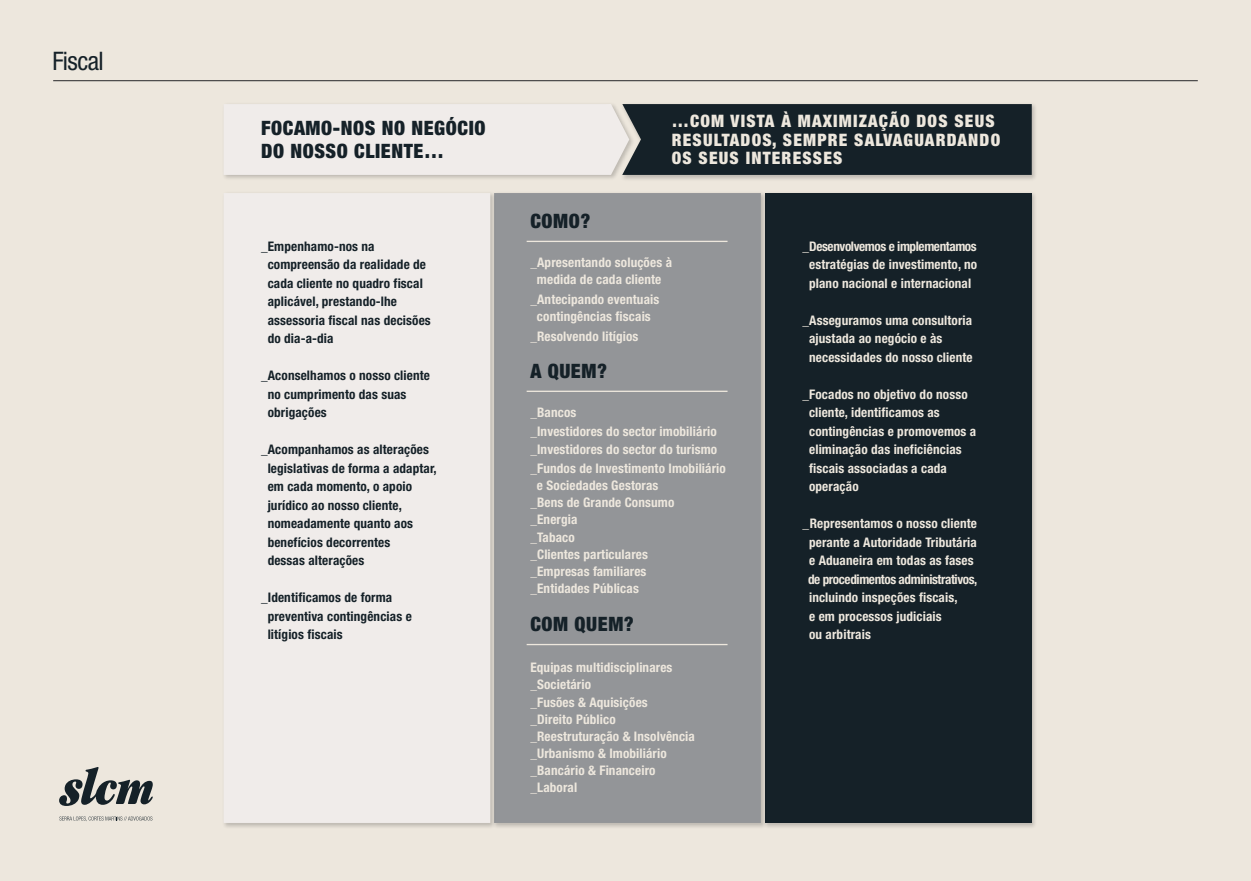
<style>
.page{position:relative;width:1251px;height:881px;background:#fff}
.page>*{position:absolute;margin:0;border:0;box-sizing:border-box;transform-origin:0 0}
.t1{font:condensed 25.5px "Helvetica Neue";letter-spacing:-.02em;color:#152128}
.t2{font:900 condensed 19.8px/22.5px "Helvetica Neue";letter-spacing:.03em;color:#152128}
.t3{font:900 condensed 17.1px/18.5px "Helvetica Neue";letter-spacing:.07em;color:#ede7dd}
.t4{font:700 condensed 13.2px/18.5px "Helvetica Neue";letter-spacing:.01em;color:#ede7dd}
.t5{font:700 condensed 13.2px/18.5px "Helvetica Neue";letter-spacing:.01em;color:#152128}
</style>
<div class="page">
<div style="left:0;top:0;width:1250px;height:880px;background:#ede7dd"></div>
<img style="left:636px;top:104px;width:400px;height:76px">
<img style="left:768px;top:193px;width:267px;height:634px">
<div style="left:764px;top:193px;width:267px;height:629px;background:#152128"></div>
<img style="left:497px;top:193px;width:271px;height:634px">
<div style="left:497px;top:193px;width:263px;height:629px;background:#939598"></div>
<hr style="left:526px;top:241px;width:201px;height:1px;background:#ede7dd">
<hr style="left:526px;top:390px;width:201px;height:2px;background:#ede7dd">
<hr style="left:526px;top:643px;width:201px;height:2px;background:#ede7dd">
<svg style="left:223px;top:104px;width:808px;height:71px"></svg>
<img style="left:224px;top:193px;width:273px;height:634px">
<div style="left:224px;top:193px;width:266px;height:629px;background:#f0ecea"></div>
<svg style="left:59px;top:816px;width:93px;height:4px"></svg>
<svg style="left:59px;top:767px;width:94px;height:38px"></svg>
<hr style="left:53px;top:80px;width:1144px;height:1px;background:#3d3c3e">
<h1 class="t1" style="left:52px;top:46px;width:53px">Fiscal</h1>
<h2 class="t2" style="left:261px;top:116px;width:226px">FOCAMO-NOS NO NEGÓCIO<br>DO NOSSO CLIENTE…</h2>
<p class="t5" style="left:267px;top:237px;width:165px;text-indent:-7px">_Empenhamo-nos na compreensão da realidade de cada cliente no quadro fiscal aplicável, prestando-lhe assessoria fiscal nas decisões do dia-a-dia</p>
<p class="t5" style="left:267px;top:366px;width:164px;text-indent:-7px">_Aconselhamos o nosso cliente no cumprimento das suas obrigações</p>
<p class="t5" style="left:267px;top:440px;width:170px;text-indent:-7px">_Acompanhamos as alterações legislativas de forma a adaptar, em cada momento, o apoio jurídico ao nosso cliente, nomeadamente quanto aos benefícios decorrentes<br>dessas alterações</p>
<p class="t5" style="left:267px;top:588px;width:146px;text-indent:-7px">_Identificamos de forma preventiva contingências e litígios fiscais</p>
<h2 class="t2" style="left:530px;top:209px;width:61px">COMO?</h2>
<p class="t3" style="left:671px;top:112px;width:330px">…COM VISTA À MAXIMIZAÇÃO DOS SEUS<br>RESULTADOS, SEMPRE SALVAGUARDANDO<br>OS SEUS INTERESSES</p>
<p class="t4" style="left:530px;top:254px;width:143px;line-height:17.1px;text-align:center">_Apresentando soluções à medida de cada cliente</p>
<p class="t4" style="left:530px;top:290px;width:130px;line-height:17.1px;text-align:center">_Antecipando eventuais contingências fiscais</p>
<p class="t4" style="left:530px;top:327px;width:109px">_Resolvendo litígios</p>
<h2 class="t2" style="left:530px;top:359px;width:78px">A QUEM?</h2>
<p class="t4" style="left:530px;top:403px;width:197px">_Bancos<br>_Investidores do sector imobiliário _Investidores do sector do turismo _Fundos de Investimento Imobiliário</p>
<p class="t4" style="left:530px;top:476px;width:145px;line-height:17.1px;text-indent:7px">e Sociedades Gestoras _Bens de Grande Consumo _Energia<br>_Tabaco<br>_Clientes particulares _Empresas familiares _Entidades Públicas</p>
<h2 class="t2" style="left:530px;top:612px;width:105px">COM QUEM?</h2>
<p class="t4" style="left:530px;top:658px;width:166px;line-height:17.1px">Equipas multidisciplinares _Societário<br>_Fusões &amp; Aquisições<br>_Direito Público _Reestruturação &amp; Insolvência _Urbanismo &amp; Imobiliário _Bancário &amp; Financeiro _Laboral</p>
<p class="t4" style="left:802px;top:237px;width:176px;text-align:center">_Desenvolvemos e implementamos estratégias de investimento, no plano nacional e internacional</p>
<p class="t4" style="left:809px;top:310px;width:165px;text-indent:-7px">_Asseguramos uma consultoria ajustada ao negócio e às necessidades do nosso cliente</p>
<p class="t4" style="left:809px;top:384px;width:169px;text-indent:-7px">_Focados no objetivo do nosso cliente, identificamos as contingências e promovemos a eliminação das ineficiências fiscais associadas a cada operação</p>
<p class="t4" style="left:807px;top:514px;width:171px;text-indent:-6px">_Representamos o nosso cliente perante a Autoridade Tributária e Aduaneira em todas as fases de procedimentos administrativos, incluindo inspeções fiscais,<br>e em processos judiciais<br>ou arbitrais</p>
</div>
